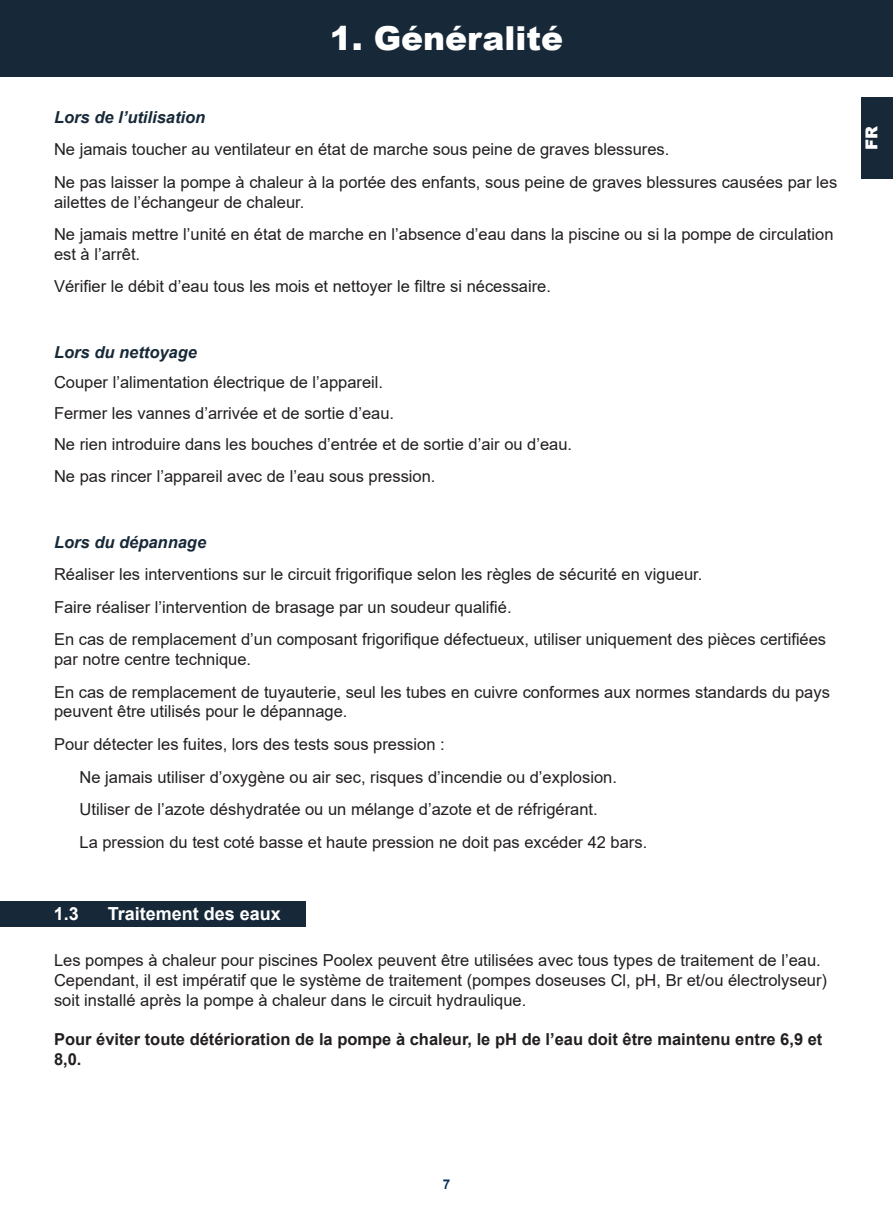
<style>
.page{position:relative;width:893px;height:1212px;background:#fff}
.page>*{position:absolute;margin:0;border:0;box-sizing:border-box;transform-origin:0 0}
.TITRE_Black{font:900 33px "Arial";color:#fff}
.t1{font:700 18px "Arial";color:#fff}
.Liste{font:16.5px/19.8px "Arial";color:#231f20}
.t2{font:700 16.5px/19.8px "Arial";color:#231f20}
.t3{font:italic 700 16.5px "Arial";color:#172938}
.t4{font:900 16.5px "Arial";color:#fff}
.t5{font:700 13.5px "Arial";color:#0a355e}
</style>
<div class="page">
<div style="left:0;top:0;width:893px;height:77px;background:#172938"></div>
<div style="left:861px;top:97px;width:32px;height:82px;background:#172938"></div>
<div style="left:0;top:901px;width:305px;height:26px;background:#172938"></div>
<p class="TITRE_Black" style="left:330px;top:14px;width:235px">1. Généralité</p>
<p class="t3" style="left:54px;top:106px;width:153px">Lors de l’utilisation</p>
<p class="Liste" style="left:54px;top:139px;width:617px">Ne jamais toucher au ventilateur en état de marche sous peine de graves blessures.</p>
<p class="Liste" style="left:54px;top:172px;width:785px">Ne pas laisser la pompe à chaleur à la portée des enfants, sous peine de graves blessures causées par les ailettes de l’échangeur de chaleur.</p>
<p class="Liste" style="left:54px;top:224px;width:781px">Ne jamais mettre l’unité en état de marche en l’absence d’eau dans la piscine ou si la pompe de circulation est à l’arrêt.</p>
<p class="Liste" style="left:54px;top:277px;width:499px">Vérifier le débit d’eau tous les mois et nettoyer le filtre si nécessaire.</p>
<p class="t3" style="left:54px;top:341px;width:145px">Lors du nettoyage</p>
<p class="Liste" style="left:54px;top:372px;width:331px">Couper l’alimentation électrique de l’appareil.</p>
<p class="Liste" style="left:54px;top:403px;width:342px">Fermer les vannes d’arrivée et de sortie d’eau.</p>
<p class="Liste" style="left:54px;top:434px;width:520px">Ne rien introduire dans les bouches d’entrée et de sortie d’air ou d’eau.</p>
<p class="Liste" style="left:54px;top:467px;width:383px">Ne pas rincer l’appareil avec de l’eau sous pression.</p>
<p class="t3" style="left:54px;top:531px;width:154px">Lors du dépannage</p>
<p class="Liste" style="left:54px;top:564px;width:650px">Réaliser les interventions sur le circuit frigorifique selon les règles de sécurité en vigueur.</p>
<p class="Liste" style="left:54px;top:597px;width:459px">Faire réaliser l’intervention de brasage par un soudeur qualifié.</p>
<p class="Liste" style="left:54px;top:629px;width:774px">En cas de remplacement d’un composant frigorifique défectueux, utiliser uniquement des pièces certifiées par notre centre technique.</p>
<p class="Liste" style="left:54px;top:682px;width:777px">En cas de remplacement de tuyauterie, seul les tubes en cuivre conformes aux normes standards du pays peuvent être utilisés pour le dépannage.</p>
<p class="Liste" style="left:54px;top:734px;width:392px">Pour détecter les fuites, lors des tests sous pression :</p>
<p class="Liste" style="left:80px;top:767px;width:539px">Ne jamais utiliser d’oxygène ou air sec, risques d’incendie ou d’explosion.</p>
<p class="Liste" style="left:80px;top:799px;width:520px">Utiliser de l’azote déshydratée ou un mélange d’azote et de réfrigérant.</p>
<p class="Liste" style="left:80px;top:832px;width:569px">La pression du test coté basse et haute pression ne doit pas excéder 42 bars.</p>
<p class="t1" style="left:54px;top:901px;width:27px">1.3</p>
<p class="t1" style="left:108px;top:901px;width:175px">Traitement des eaux</p>
<p class="Liste" style="left:54px;top:950px;width:768px">Les pompes à chaleur pour piscines Poolex peuvent être utilisées avec tous types de traitement de l’eau.</p>
<p class="Liste" style="left:54px;top:970px;width:775px">Cependant, il est impératif que le système de traitement (pompes doseuses Cl, pH, Br et/ou électrolyseur) soit installé après la pompe à chaleur dans le circuit hydraulique.</p>
<p class="t2" style="left:54px;top:1029px;width:770px">Pour éviter toute détérioration de la pompe à chaleur, le pH de l’eau doit être maintenu entre 6,9 et<br>8,0.</p>
<p class="t4" style="left:859px;top:150px;width:25px;rotate:-90deg">FR</p>
<p class="t5" style="left:443px;top:1175px;width:9px">7</p>
</div>
